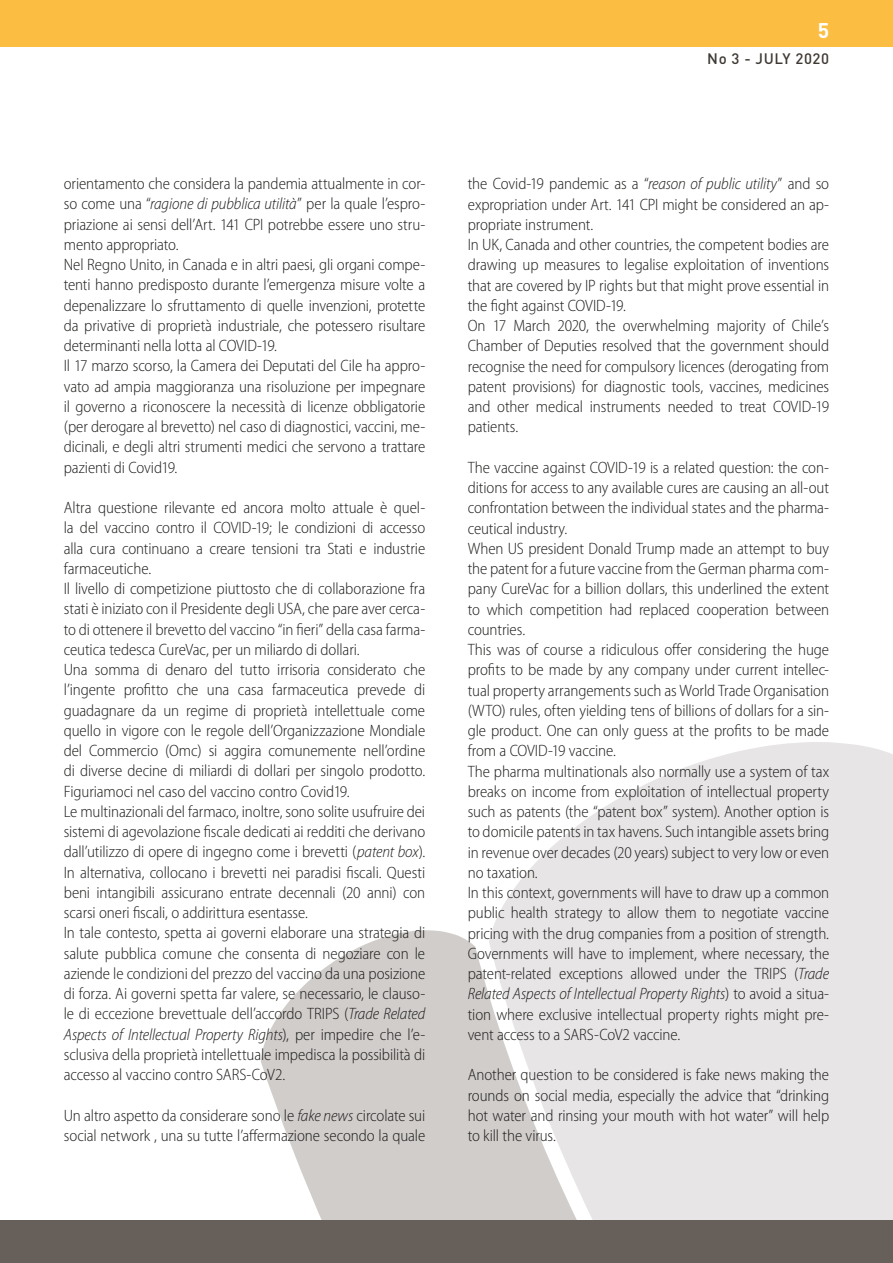
<style>
.page{position:relative;width:893px;height:1263px;background:#fff}
.page>*{position:absolute;margin:0;border:0;box-sizing:border-box;transform-origin:0 0}
.t1{font:700 21px "FFDIN Pro";color:#fff}
.t2{font:300 semi-condensed 16.5px/20.2px "Myriad Pro";letter-spacing:-.005em;color:#1d1d1b}
.t3{font:500 15px "FFDIN Pro";letter-spacing:.04em;color:#3f3934}
.s1{font-style:italic}
</style>
<div class="page">
<svg style="left:261px;top:930px;width:228px;height:290px;fill:#d0cdcb"></svg>
<svg style="left:489px;top:742px;width:404px;height:478px;background:#e8e6e6"></svg>
<div style="left:0;top:0;width:893px;height:47px;background:#fbbe43"></div>
<div style="left:0;top:1220px;width:893px;height:43px;background:#665f5a"></div>
<p class="t1" style="left:818px;top:13px;width:13px">5</p>
<p class="t3" style="left:707px;top:46px;width:123px">No 3 - JULY 2020</p>
<p class="t2" style="left:64px;top:174px;width:363px">orientamento che considera la pandemia attualmente in cor&shy;so come una “<span class="s1">ragione di pubblica utilità</span>” per la quale l’espro&shy;priazione ai sensi dell’Art. 141 CPI potrebbe essere uno stru&shy;mento appropriato.<br>Nel Regno Unito, in Canada e in altri paesi, gli organi compe&shy;tenti hanno predisposto durante l’emergenza misure volte a depenalizzare lo sfruttamento di quelle invenzioni, protette da privative di proprietà industriale, che potessero risultare determinanti nella lotta al COVID-19.<br>Il 17 marzo scorso, la Camera dei Deputati del Cile ha appro&shy;vato ad ampia maggioranza una risoluzione per impegnare il governo a riconoscere la necessità di licenze obbligatorie (per derogare al brevetto) nel caso di diagnostici, vaccini, me&shy;dicinali, e degli altri strumenti medici che servono a trattare pazienti di Covid19.</p>
<p class="t2" style="left:64px;top:498px;width:363px">Altra questione rilevante ed ancora molto attuale è quel&shy;la del vaccino contro il COVID-19; le condizioni di accesso alla cura continuano a creare tensioni tra Stati e industrie farmaceutiche.<br>Il livello di competizione piuttosto che di collaborazione fra stati è iniziato con il Presidente degli USA, che pare aver cerca&shy;to di ottenere il brevetto del vaccino “in fieri” della casa farma&shy;ceutica tedesca CureVac, per un miliardo di dollari.<br>Una somma di denaro del tutto irrisoria considerato che l’ingente profitto che una casa farmaceutica prevede di guadagnare da un regime di proprietà intellettuale come quello in vigore con le regole dell’Organizzazione Mondiale del Commercio (Omc) si aggira comunemente nell’ordine di diverse decine di miliardi di dollari per singolo prodotto.<br>Figuriamoci nel caso del vaccino contro Covid19.<br>Le multinazionali del farmaco, inoltre, sono solite usufruire dei sistemi di agevolazione fiscale dedicati ai redditi che derivano dall’utilizzo di opere di ingegno come i brevetti (<span class="s1">patent box</span>).<br>In alternativa, collocano i brevetti nei paradisi fiscali. Questi beni intangibili assicurano entrate decennali (20 anni) con scarsi oneri fiscali, o addirittura esentasse.<br>In tale contesto, spetta ai governi elaborare una strategia di salute pubblica comune che consenta di negoziare con le aziende le condizioni del prezzo del vaccino da una posizione di forza. Ai governi spetta far valere, se necessario, le clauso&shy;le di eccezione brevettuale dell’accordo TRIPS (<span class="s1">Trade Related Aspects of Intellectual Property Rights</span>), per impedire che l’e&shy;sclusiva della proprietà intellettuale impedisca la possibilità di accesso al vaccino contro SARS-CoV2.</p>
<p class="t2" style="left:64px;top:1105px;width:363px">Un altro aspetto da considerare sono le <span class="s1">fake news</span> circolate sui social network , una su tutte l’affermazione secondo la quale</p>
<p class="t2" style="left:468px;top:174px;width:363px">the Covid-19 pandemic as a “<span class="s1">reason of public utility</span>” and so expropriation under Art. 141 CPI might be considered an ap&shy;propriate instrument.<br>In UK, Canada and other countries, the competent bodies are drawing up measures to legalise exploitation of inventions that are covered by IP rights but that might prove essential in the fight against COVID-19.<br>On 17 March 2020, the overwhelming majority of Chile’s Chamber of Deputies resolved that the government should recognise the need for compulsory licences (derogating from patent provisions) for diagnostic tools, vaccines, medicines and other medical instruments needed to treat COVID-19 patients.</p>
<p class="t2" style="left:468px;top:457px;width:363px">The vaccine against COVID-19 is a related question: the con&shy;ditions for access to any available cures are causing an all-out confrontation between the individual states and the pharma&shy;ceutical industry.<br>When US president Donald Trump made an attempt to buy the patent for a future vaccine from the German pharma com&shy;pany CureVac for a billion dollars, this underlined the extent to which competition had replaced cooperation between countries.<br>This was of course a ridiculous offer considering the huge profits to be made by any company under current intellec&shy;tual property arrangements such as World Trade Organisation (WTO) rules, often yielding tens of billions of dollars for a sin&shy;gle product. One can only guess at the profits to be made from a COVID-19 vaccine.<br>The pharma multinationals also normally use a system of tax breaks on income from exploitation of intellectual property such as patents (the “patent box” system). Another option is to domicile patents in tax havens. Such intangible assets bring in revenue over decades (20 years) subject to very low or even no taxation.<br>In this context, governments will have to draw up a common public health strategy to allow them to negotiate vaccine pricing with the drug companies from a position of strength.<br>Governments will have to implement, where necessary, the patent-related exceptions allowed under the TRIPS (<span class="s1">Trade Related Aspects of Intellectual Property Rights</span>) to avoid a situa&shy;tion where exclusive intellectual property rights might pre&shy;vent access to a SARS-CoV2 vaccine.</p>
<p class="t2" style="left:468px;top:1065px;width:363px;text-align:justify">Another question to be considered is fake news making the rounds on social media, especially the advice that “drinking hot water and rinsing your mouth with hot water” will help to kill the virus.</p>
</div>
